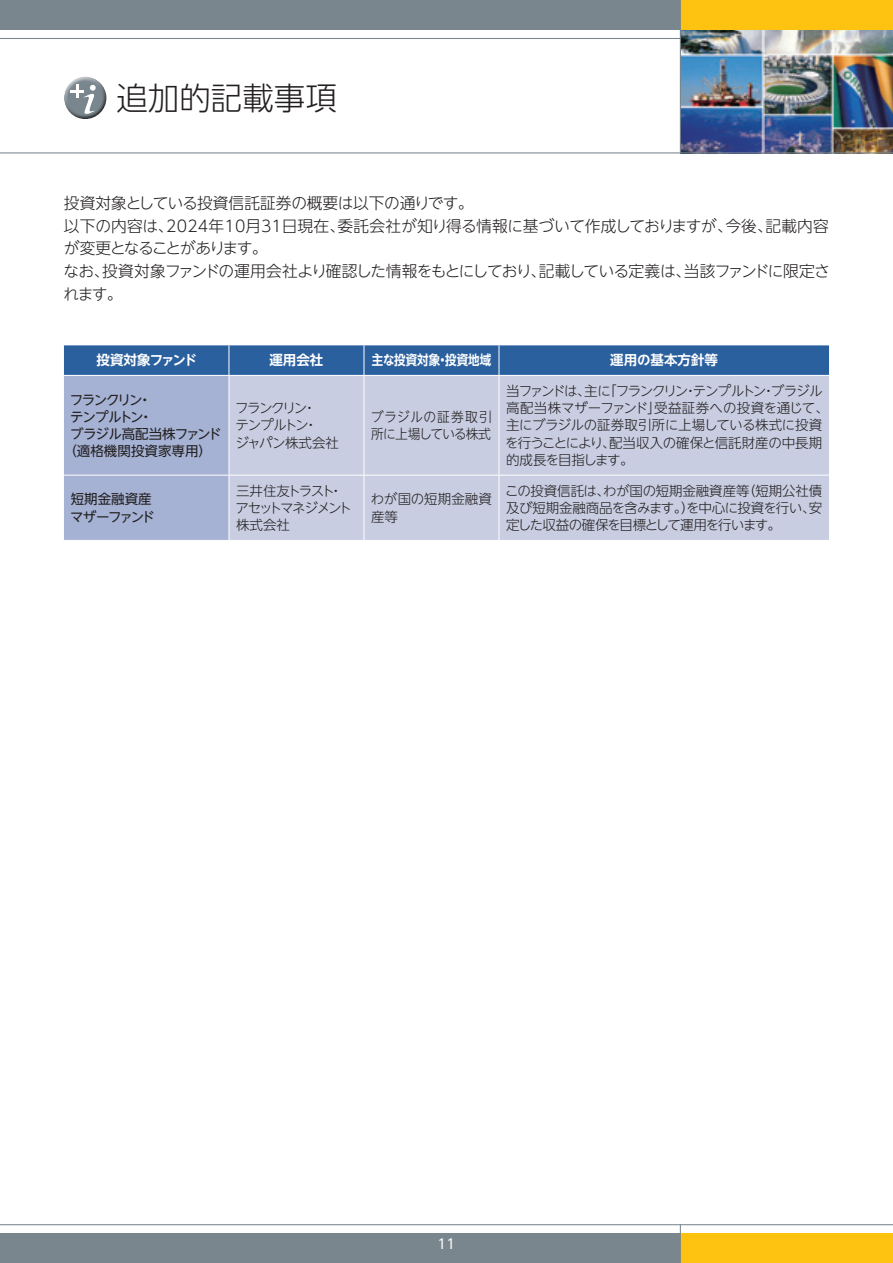
<style>
.page{position:relative;width:893px;height:1263px;background:#fff}
.page>*{position:absolute;margin:0;border:0;box-sizing:border-box;transform-origin:0 0}
.t1{font:300 31.5px "UD Shin Go NT Pro";color:#231f20}
.t2{font:300 15.75px/22.5px "UD Shin Go NT Pro";letter-spacing:-.025em;color:#231f20}
.t3{font:300 13.5px/17.2px "UD Shin Go NT Pro";letter-spacing:-.04em;color:#231f20}
.t4{font:13.5px "UD Shin Go NT Pro";letter-spacing:-.045em;color:#231f20}
.t5{font:300 13.5px/17.2px "UD Shin Go NT Pro";letter-spacing:-.095em;color:#231f20}
.t6{font:300 13.5px/17.2px "UD Shin Go NT Pro";letter-spacing:-.1em;color:#231f20}
.t7{font:300 13.5px/17.2px "UD Shin Go NT Pro";letter-spacing:-.02em;color:#231f20;scale:.95 1}
.t8{font:13.5px/17.2px "UD Shin Go NT Pro";letter-spacing:-.02em;color:#231f20}
.t9{font:700 13.5px "UD Shin Go NT Pro De";color:#fff}
.t10{font:700 13.5px "UD Shin Go NT Pro De";color:#fff;scale:.85 1}
.t11{font:13.5px "UD Shin Go NT Pro";color:#231f20}
.t12{font:300 13.5px/17.2px "UD Shin Go NT Pro";color:#231f20}
.t13{font:700 13.5px "UD Shin Go NT Pro De";letter-spacing:-.055em;color:#fff}
.t14{font:13.5px "UD Shin Go NT Pro";color:#fff}
</style>
<div class="page">
<hr style="left:0;top:38px;width:893px;height:1px;background:#7a868d">
<img style="left:681px;top:30px;width:212px;height:122px">
<div style="left:0;top:0;width:680px;height:30px;background:#7a868d"></div>
<div style="left:0;top:1233px;width:680px;height:30px;background:#7a868d"></div>
<hr style="left:0;top:1224px;width:893px;height:1px;background:#7a868d">
<div style="left:680px;top:0;width:213px;height:30px;background:#fec210"></div>
<div style="left:680px;top:1233px;width:213px;height:30px;background:#fec210"></div>
<hr style="left:680px;top:1224px;width:1px;height:39px;background:#7a868d">
<hr style="left:0;top:152px;width:893px;height:1px;background:#7a868d">
<hr style="left:680px;top:0;width:1px;height:153px;background:#7a868d">
<div style="left:64px;top:76px;width:43px;height:34px;background:#fff;opacity:.75"></div>
<div style="left:64px;top:83px;width:44px;height:38px;background:#231f20;opacity:.75"></div>
<svg style="left:64px;top:345px;width:765px;height:195px;background:#6f8dbc"></svg>
<div style="left:230px;top:376px;width:599px;height:164px;background:#c8cde1"></div>
<hr style="left:229px;top:345px;width:1px;height:30px;background:#fff">
<hr style="left:499px;top:345px;width:1px;height:30px;background:#fff">
<hr style="left:64px;top:375px;width:165px;height:1px;background:#fff">
<hr style="left:229px;top:375px;width:135px;height:1px;background:#fff">
<hr style="left:229px;top:376px;width:1px;height:99px;background:#fff">
<hr style="left:364px;top:375px;width:135px;height:1px;background:#fff">
<hr style="left:499px;top:375px;width:330px;height:1px;background:#fff">
<hr style="left:499px;top:376px;width:1px;height:99px;background:#fff">
<hr style="left:64px;top:475px;width:165px;height:1px;background:#fff">
<hr style="left:229px;top:475px;width:135px;height:1px;background:#fff">
<hr style="left:229px;top:475px;width:1px;height:65px;background:#fff">
<hr style="left:364px;top:475px;width:135px;height:1px;background:#fff">
<hr style="left:499px;top:475px;width:330px;height:1px;background:#fff">
<hr style="left:499px;top:475px;width:1px;height:65px;background:#fff">
<hr style="left:364px;top:345px;width:1px;height:30px;background:#fff">
<hr style="left:364px;top:376px;width:1px;height:99px;background:#fff">
<hr style="left:364px;top:475px;width:1px;height:65px;background:#fff">
<h1 class="t1" style="left:116px;top:72px;width:222px">追加的記載事項</h1>
<p class="t2" style="left:63px;top:192px;width:768px">投資対象としている投資信託証券の概要は以下の通りです。<br>以下の内容は、2024年10月31日現在、委託会社が知り得る情報に基づいて作成しておりますが、今後、記載内容が変更となることがあります。<br>なお、投資対象ファンドの運用会社より確認した情報をもとにしており、記載している定義は、当該ファンドに限定されます。</p>
<p class="t13" style="left:97px;top:349px;width:102px">投資対象ファンド</p>
<p class="t9" style="left:269px;top:349px;width:55px">運用会社</p>
<p class="t10" style="left:372px;top:349px;width:142px">主な投資対象・投資地域</p>
<p class="t9" style="left:610px;top:349px;width:109px">運用の基本方針等</p>
<p class="t4" style="left:70px;top:388px;width:83px">フランクリン・</p>
<p class="t4" style="left:70px;top:406px;width:84px">テンプルトン・</p>
<p class="t4" style="left:70px;top:423px;width:153px">ブラジル高配当株ファンド</p>
<p class="t11" style="left:63px;top:440px;width:150px">（適格機関投資家専用）</p>
<p class="t3" style="left:505px;top:382px;width:325px">当ファンドは、主に「フランクリン・テンプルトン・ブラジル高配当株マザーファンド」受益証券への投資を通じて、主にブラジルの証券取引所に上場している株式に投資を行うことにより、配当収入の確保と信託財産の中長期的成長を目指します。</p>
<p class="t6" style="left:235px;top:399px;width:105px">フランクリン・<br>テンプルトン・<br>ジャパン株式会社</p>
<p class="t7" style="left:371px;top:407px;width:129px">ブラジルの証券取引所に上場している株式</p>
<p class="t8" style="left:70px;top:490px;width:86px">短期金融資産マザーファンド</p>
<p class="t5" style="left:236px;top:481px;width:118px">三井住友トラスト・アセットマネジメント株式会社</p>
<p class="t12" style="left:371px;top:490px;width:122px">わが国の短期金融資産等</p>
<p class="t3" style="left:505px;top:481px;width:319px;text-align:justify">この投資信託は、わが国の短期金融資産等（短期公社債及び短期金融商品を含みます。）を中心に投資を行い、安定した収益の確保を目標として運用を行います。</p>
<p class="t14" style="left:438px;top:1233px;width:19px">11</p>
</div>
